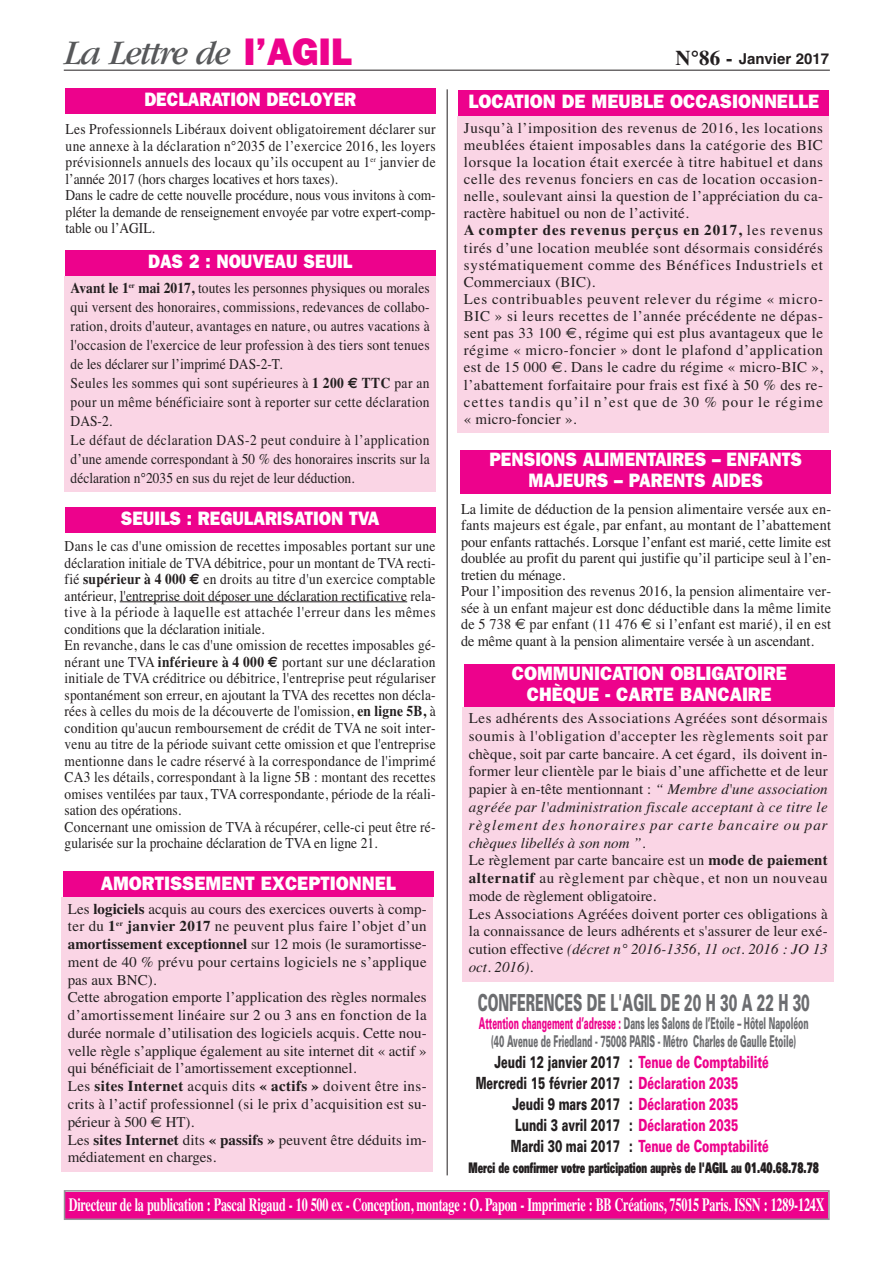
<style>
.page{position:relative;width:893px;height:1263px;background:#fff}
.page>*{position:absolute;margin:0;border:0;box-sizing:border-box;transform-origin:0 0}
.t1{font:italic 35.85px "Garamond";letter-spacing:-.045em;color:#57585a}
.t2{font:900 23.55px "Univers";color:#6c6d70;scale:.55 1}
.t3{font:800 19.5px/21px "Franklin Gothic";color:#fff;text-align:center;scale:.9 1}
.t4{font:800 19.5px/21px "Franklin Gothic";color:#fff;text-align:center;scale:.95 1}
.t5{font:700 18.6px "Times";letter-spacing:-.015em;color:#fff;scale:.65 1}
.t6{font:900 16.8px "Univers";color:#231f20;scale:.65 1}
.t7{font:900 16.8px "Univers";color:#ed028c;scale:.65 1}
.t8{font:900 16.2px/18px "Univers";color:#6c6d70;text-align:center;scale:.49 1}
.t9{font:15px/16.5px "Times";letter-spacing:.015em;color:#231f20;scale:.9 1}
.t10{font:15px/17.7px "Times";letter-spacing:.015em;color:#231f20}
.t11{font:15px/17.1px "Times";letter-spacing:.045em;color:#231f20}
.t12{font:15px/16.5px "Times";letter-spacing:.015em;color:#231f20;scale:.95 1}
.t13{font:700 15px "Helvetica";color:#231f20}
.t14{font:900 14.55px "Univers";color:#231f20;scale:.6 1}
.s1{font-family:"Franklin Gothic";font-weight:800;font-style:normal;font-size:38.55px;color:#ed028c}
.s2{font-weight:700}
.s3{font-family:"Euro Sans";font-weight:700}
.s4{font-family:"Euro Sans"}
.s5{font-family:"Times";font-size:21px}
.s6{font-style:italic}
.s7{color:#ed028c}
.s8{color:#231f20}
</style>
<div class="page">
<hr style="left:64px;top:70px;width:766px;height:1px;background:#231f20">
<div style="left:65px;top:1191px;width:763px;height:27px;background:#ed028c"></div>
<div style="left:64px;top:1190px;width:766px;height:30px;border:2px solid #939598"></div>
<hr style="left:447px;top:89px;width:1px;height:1086px;background:#231f20">
<div style="left:65px;top:88px;width:371px;height:26px;background:#ed028c"></div>
<div style="left:63px;top:872px;width:371px;height:25px;background:#ed028c"></div>
<div style="left:460px;top:450px;width:371px;height:43px;background:#ed028c"></div>
<div style="left:65px;top:276px;width:371px;height:216px;background:#fad5e5"></div>
<hr style="left:120px;top:601px;width:287px;height:1px;background:#231f20">
<div style="left:62px;top:897px;width:371px;height:274px;background:#fad5e5"></div>
<div style="left:458px;top:90px;width:371px;height:26px;background:#ed028c"></div>
<div style="left:458px;top:116px;width:371px;height:317px;background:#fad5e5"></div>
<div style="left:464px;top:664px;width:371px;height:43px;background:#ed028c"></div>
<div style="left:463px;top:707px;width:371px;height:274px;background:#fad5e5"></div>
<div style="left:65px;top:250px;width:370px;height:26px;background:#ed028c"></div>
<div style="left:65px;top:507px;width:370px;height:26px;background:#ed028c"></div>
<h1 class="t1" style="left:64px;top:40px;width:290px">La Lettre de <span class="s1">l’AGIL</span></h1>
<h3 class="t3" style="left:144px;top:89px;width:237px">DECLARATION DECLOYER</h3>
<p class="t9" style="left:66px;top:121px;width:413px">Les Professionnels Libéraux doivent obligatoirement déclarer sur une annexe à la déclaration n°2035 de l’exercice 2016, les loyers prévisionnels annuels des locaux qu’ils occupent au 1<sup>er</sup> janvier de l’année 2017 (hors charges locatives et hors taxes).<br>Dans le cadre de cette nouvelle procédure, nous vous invitons à com&shy;pléter la demande de renseignement envoyée par votre expert-comp&shy;table ou l’AGIL.</p>
<h3 class="t3" style="left:148px;top:251px;width:228px">DAS 2 : NOUVEAU SEUIL</h3>
<p class="t9" style="left:71px;top:279px;width:400px;line-height:18.9px"><span class="s2">Avant le 1</span><sup>er</sup> <span class="s2">mai 2017,</span> toutes les personnes physiques ou morales qui versent des honoraires, commissions, redevances de collabo&shy;ration, droits d'auteur, avantages en nature, ou autres vacations à l'occasion de l'exercice de leur profession à des tiers sont tenues de les déclarer sur l’imprimé DAS-2-T.<br>Seules les sommes qui sont supérieures à <span class="s2">1 200</span> <span class="s3">€</span> <span class="s2">TTC</span> par an pour un même bénéficiaire sont à reporter sur cette déclaration DAS-2.<br>Le défaut de déclaration DAS-2 peut conduire à l’application d’une amende correspondant à 50 % des honoraires inscrits sur la déclaration n°2035 en sus du rejet de leur déduction.</p>
<h3 class="t3" style="left:121px;top:508px;width:289px">SEUILS : REGULARISATION TVA</h3>
<p class="t9" style="left:65px;top:538px;width:414px">Dans le cas d'une omission de recettes imposables portant sur une déclaration initiale de TVA débitrice, pour un montant de TVA recti&shy;fié <span class="s2">supérieur à 4 000</span> <span class="s3">€</span> en droits au titre d'un exercice comptable antérieur, l'entreprise doit déposer une déclaration rectificative rela&shy;tive à la période à laquelle est attachée l'erreur dans les mêmes conditions que la déclaration initiale.<br>En revanche, dans le cas d'une omission de recettes imposables gé&shy;nérant une TVA <span class="s2">inférieure à 4 000</span> <span class="s3">€</span> portant sur une déclaration initiale de TVA créditrice ou débitrice, l'entreprise peut régulariser spontanément son erreur, en ajoutant la TVA des recettes non décla&shy;rées à celles du mois de la découverte de l'omission, <span class="s2">en ligne 5B,</span> à condition qu'aucun remboursement de crédit de TVA ne soit inter&shy;venu au titre de la période suivant cette omission et que l'entreprise mentionne dans le cadre réservé à la correspondance de l'imprimé CA3 les détails, correspondant à la ligne 5B : montant des recettes omises ventilées par taux, TVA correspondante, période de la réali&shy;sation des opérations.<br>Concernant une omission de TVA à récupérer, celle-ci peut être ré&shy;gularisée sur la prochaine déclaration de TVA en ligne 21.</p>
<h3 class="t4" style="left:101px;top:872px;width:312px">AMORTISSEMENT EXCEPTIONNEL</h3>
<p class="t10" style="left:68px;top:899px;width:361px">Les <span class="s2">logiciels</span> acquis au cours des exercices ouverts à comp&shy;ter du <span class="s2">1</span><sup>er</sup> <span class="s2">janvier 2017</span> ne peuvent plus faire l’objet d’un <span class="s2">amortissement exceptionnel</span> sur 12 mois (le suramortisse&shy;ment de 40 % prévu pour certains logiciels ne s’applique pas aux BNC).<br>Cette abrogation emporte l’application des règles normales d’amortissement linéaire sur 2 ou 3 ans en fonction de la durée normale d’utilisation des logiciels acquis. Cette nou&shy;velle règle s’applique également au site internet dit « actif » qui bénéficiait de l’amortissement exceptionnel.<br>Les <span class="s2">sites Internet</span> acquis dits <span class="s2">« actifs »</span> doivent être ins&shy;crits à l’actif professionnel (si le prix d’acquisition est su&shy;périeur à 500 <span class="s4">€</span> HT).<br>Les <span class="s2">sites Internet</span> dits <span class="s2">« passifs »</span> peuvent être déduits im&shy;médiatement en charges.</p>
<p class="t13" style="left:676px;top:50px;width:155px"><span class="s5">N°86 -</span> Janvier 2017</p>
<h3 class="t4" style="left:468px;top:91px;width:371px">LOCATION DE MEUBLE OCCASIONNELLE</h3>
<p class="t11" style="left:464px;top:119px;width:361px">Jusqu’à l’imposition des revenus de 2016, les locations meublées étaient imposables dans la catégorie des BIC lorsque la location était exercée à titre habituel et dans celle des revenus fonciers en cas de location occasion&shy;nelle, soulevant ainsi la question de l’appréciation du ca&shy;ractère habituel ou non de l’activité.<br><span class="s2">A compter des revenus perçus en 2017,</span> les revenus tirés d’une location meublée sont désormais considérés systématiquement comme des Bénéfices Industriels et Commerciaux (BIC).<br>Les contribuables peuvent relever du régime « micro-BIC » si leurs recettes de l’année précédente ne dépas&shy;sent pas 33 100 <span class="s4">€</span>, régime qui est plus avantageux que le régime « micro-foncier » dont le plafond d’application est de 15 000 <span class="s4">€</span>. Dans le cadre du régime « micro-BIC », l’abattement forfaitaire pour frais est fixé à 50 % des re&shy;cettes tandis qu’il n’est que de 30 % pour le régime « micro-foncier ».</p>
<h3 class="t3" style="left:489px;top:449px;width:349px">PENSIONS ALIMENTAIRES – ENFANTS<br>MAJEURS – PARENTS AIDES</h3>
<p class="t12" style="left:461px;top:500px;width:391px">La limite de déduction de la pension alimentaire versée aux en&shy;fants majeurs est égale, par enfant, au montant de l’abattement pour enfants rattachés. Lorsque l’enfant est marié, cette limite est doublée au profit du parent qui justifie qu’il participe seul à l’en&shy;tretien du ménage.<br>Pour l’imposition des revenus 2016, la pension alimentaire ver&shy;sée à un enfant majeur est donc déductible dans la même limite de 5 738 <span class="s4">€</span> par enfant (11 476 <span class="s4">€</span> si l’enfant est marié), il en est de même quant à la pension alimentaire versée à un ascendant.</p>
<h3 class="t4" style="left:512px;top:663px;width:291px">COMMUNICATION OBLIGATOIRE<br>CHÈQUE - CARTE BANCAIRE</h3>
<p class="t10" style="left:469px;top:709px;width:361px">Les adhérents des Associations Agréées sont désormais soumis à l'obligation d'accepter les règlements soit par chèque, soit par carte bancaire. A cet égard, ils doivent in&shy;former leur clientèle par le biais d’une affichette et de leur papier à en-tête mentionnant : <span class="s6">“ Membre d'une association agréée par l'administration fiscale acceptant à ce titre le règlement des honoraires par carte bancaire ou par chèques libellés à son nom ”.<br></span>Le règlement par carte bancaire est un <span class="s2">mode de paiement alternatif</span> au règlement par chèque, et non un nouveau mode de règlement obligatoire.<br>Les Associations Agréées doivent porter ces obligations à la connaissance de leurs adhérents et s'assurer de leur exé&shy;cution effective <span class="s6">(décret n° 2016-1356, 11 oct. 2016 : JO 13 oct. 2016).</span></p>
<h2 class="t2" style="left:478px;top:994px;width:606px">CONFERENCES DE L'AGIL DE 20 H 30 A 22 H 30</h2>
<p class="t8" style="left:479px;top:1015px;width:675px"><span class="s7">Attention changement d’adresse :</span> Dans les Salons de l’Etoile – Hôtel Napoléon (40 Avenue de Friedland - 75008 PARIS - Métro Charles de Gaulle Etoile)</p>
<p class="t6" style="left:494px;top:1056px;width:424px">Jeudi 12 janvier 2017 : <span class="s7">Tenue de Comptabilité</span></p>
<p class="t6" style="left:476px;top:1077px;width:406px">Mercredi 15 février 2017 : <span class="s7">Déclaration 2035</span></p>
<p class="t6" style="left:513px;top:1098px;width:349px">Jeudi 9 mars 2017 : <span class="s7">Déclaration 2035</span></p>
<p class="t6" style="left:515px;top:1119px;width:345px">Lundi 3 avril 2017 : <span class="s7">Déclaration 2035</span></p>
<p class="t7" style="left:511px;top:1140px;width:399px"><span class="s8">Mardi 30 mai 2017 :</span> Tenue de Comptabilité</p>
<p class="t14" style="left:469px;top:1163px;width:586px">Merci de confirmer votre participation auprès de l'AGIL au 01.40.68.78.78</p>
<p class="t5" style="left:69px;top:1193px;width:1164px">Directeur de la publication : Pascal Rigaud - 10 500 ex - Conception, montage : O. Papon - Imprimerie : BB Créations, 75015 Paris. ISSN : 1289-124X</p>
</div>
